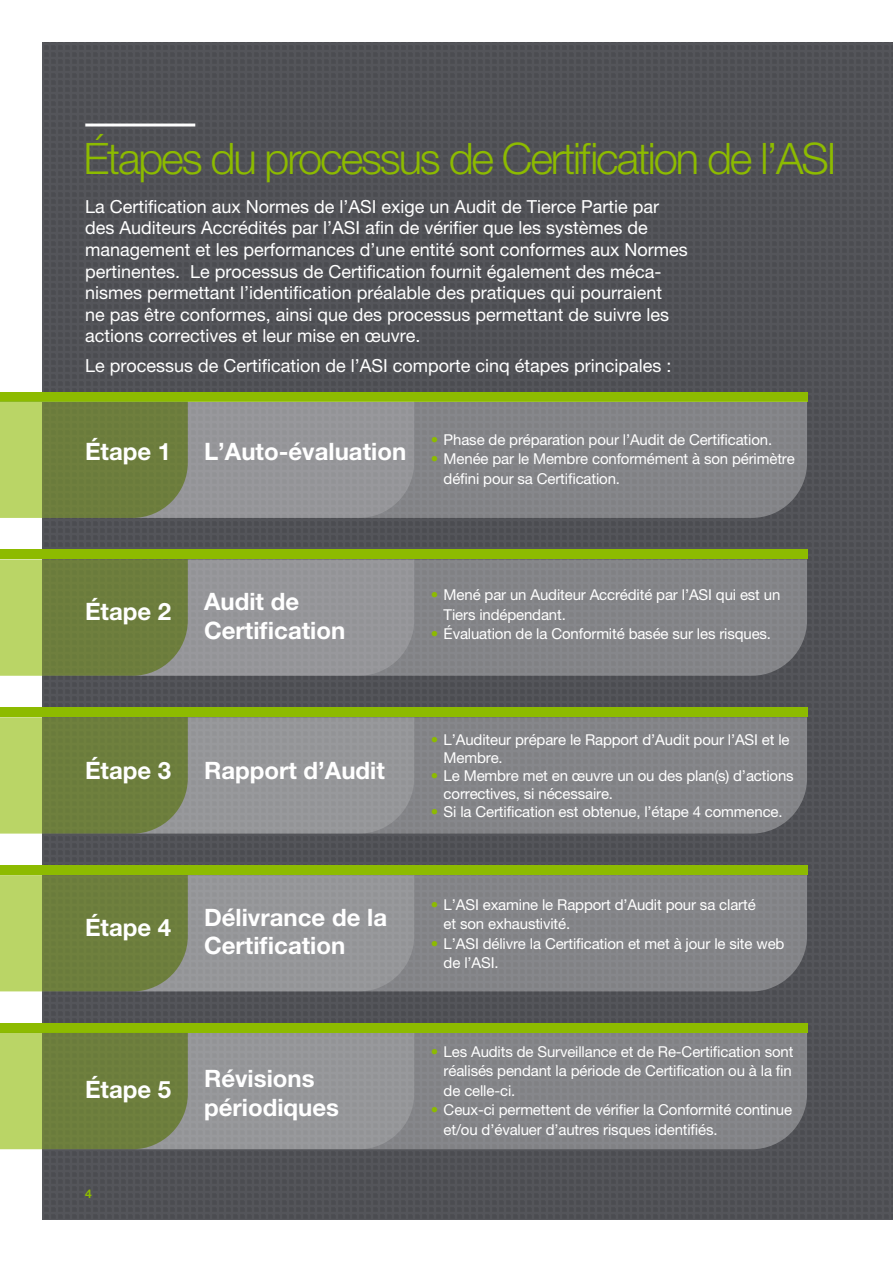
<style>
.page{position:relative;width:893px;height:1263px;background:#fff}
.page>*{position:absolute;margin:0;border:0;box-sizing:border-box;transform-origin:0 0}
.green_big_heading{font:300 43.5px "Helvetica Neue LT Pro";letter-spacing:-.05em;color:#8dbb00}
.white_55_12pt{font:700 24px/28.8px "Helvetica Neue LT Pro";color:#fff}
.white_55_12pt-2{font:18px/21.6px "Helvetica Neue LT Pro";color:#fff}
.t1{font:15px/19.5px "Helvetica Neue LT Pro";letter-spacing:-.01em;color:#fff}
.t2{font:700 12px "Helvetica Neue LT";color:#8dbb00}
.s1{color:#8dbb00}
</style>
<div class="page">
<div style="left:43px;top:43px;width:850px;height:1177px;background:#535459"></div>
<hr style="left:85px;top:124px;width:110px;height:3px;background:#fff">
<div style="left:0;top:392px;width:807px;height:10px;background:#8dbb00"></div>
<div style="left:414px;top:402px;width:393px;height:116px;background:#828386"></div>
<div style="left:188px;top:402px;width:226px;height:116px;background:#949598"></div>
<svg style="left:0;top:402px;width:188px;height:116px;background:#7f9149"></svg>
<svg style="left:188px;top:717px;width:619px;height:116px;background:#898a8d"></svg>
<div style="left:0;top:707px;width:807px;height:10px;background:#8dbb00"></div>
<svg style="left:188px;top:875px;width:619px;height:116px;background:#898a8d"></svg>
<div style="left:0;top:865px;width:807px;height:10px;background:#8dbb00"></div>
<svg style="left:188px;top:1033px;width:619px;height:116px;background:#898a8d"></svg>
<div style="left:0;top:1023px;width:807px;height:10px;background:#8dbb00"></div>
<div style="left:0;top:549px;width:807px;height:10px;background:#8dbb00"></div>
<div style="left:414px;top:559px;width:393px;height:117px;background:#86868a"></div>
<div style="left:188px;top:559px;width:226px;height:117px;background:#949598"></div>
<svg style="left:0;top:559px;width:188px;height:117px;background:#7f9149"></svg>
<svg style="left:0;top:717px;width:188px;height:116px;background:#7f9249"></svg>
<svg style="left:0;top:875px;width:188px;height:116px;background:#7f9249"></svg>
<svg style="left:0;top:1033px;width:188px;height:116px;background:#7f9248"></svg>
<p class="green_big_heading" style="left:84px;top:131px;width:754px">Étapes du processus de Certification de l’ASI</p>
<p class="white_55_12pt-2" style="left:85px;top:195px;width:604px">La Certification aux Normes de l’ASI exige un Audit de Tierce Partie par des Auditeurs Accrédités par l’ASI afin de vérifier que les systèmes de management et les performances d’une entité sont conformes aux Normes pertinentes. Le processus de Certification fournit également des méca&shy;nismes permettant l’identification préalable des pratiques qui pourraient<br>ne pas être conformes, ainsi que des processus permettant de suivre les actions correctives et leur mise en œuvre.</p>
<p class="white_55_12pt-2" style="left:85px;top:355px;width:588px">Le processus de Certification de l’ASI comporte cinq étapes principales :</p>
<p class="white_55_12pt" style="left:85px;top:436px;width:88px">Étape 1</p>
<p class="white_55_12pt" style="left:204px;top:436px;width:204px">L’Auto-évaluation</p>
<p class="t1" style="left:431px;top:429px;width:343px"><span class="s1">•</span> Phase de préparation pour l’Audit de Certification.</p>
<p class="t1" style="left:444px;top:449px;width:353px;text-indent:-13px"><span class="s1">•</span> Menée par le Membre conformément à son périmètre défini pour sa Certification.</p>
<p class="white_55_12pt" style="left:85px;top:597px;width:88px">Étape 2</p>
<p class="white_55_12pt" style="left:204px;top:586px;width:143px">Audit de<br>Certification</p>
<p class="t1" style="left:444px;top:585px;width:338px;text-indent:-13px"><span class="s1">•</span> Mené par un Auditeur Accrédité par l’ASI qui est un<br>Tiers indépendant.</p>
<p class="t1" style="left:431px;top:624px;width:342px"><span class="s1">•</span> Évaluation de la Conformité basée sur les risques.</p>
<p class="white_55_12pt" style="left:85px;top:755px;width:88px">Étape 3</p>
<p class="white_55_12pt" style="left:204px;top:755px;width:182px">Rapport d’Audit</p>
<p class="t1" style="left:444px;top:730px;width:348px;line-height:18px;text-indent:-13px"><span class="s1">•</span> L’Auditeur prépare le Rapport d’Audit pour l’ASI et le<br>Membre.</p>
<p class="t1" style="left:444px;top:766px;width:352px;line-height:18px;text-indent:-13px"><span class="s1">•</span> Le Membre met en œuvre un ou des plan(s) d’actions correctives, si nécessaire.</p>
<p class="t1" style="left:431px;top:801px;width:353px"><span class="s1">•</span> Si la Certification est obtenue, l’étape 4 commence.</p>
<p class="white_55_12pt" style="left:85px;top:912px;width:88px">Étape 4</p>
<p class="white_55_12pt" style="left:204px;top:902px;width:185px">Délivrance de la<br>Certification</p>
<p class="t1" style="left:444px;top:894px;width:314px;text-indent:-13px"><span class="s1">•</span> L’ASI examine le Rapport d’Audit pour sa clarté et son exhaustivité.</p>
<p class="t1" style="left:444px;top:933px;width:342px;text-indent:-13px"><span class="s1">•</span> L’ASI délivre la Certification et met à jour le site web de l’ASI.</p>
<p class="white_55_12pt" style="left:85px;top:1074px;width:88px">Étape 5</p>
<p class="white_55_12pt" style="left:204px;top:1064px;width:137px">Révisions périodiques</p>
<p class="t1" style="left:444px;top:1041px;width:351px;text-align:justify;text-indent:-13px"><span class="s1">•</span> Les Audits de Surveillance et de Re-Certification sont réalisés pendant la période de Certification ou à la fin de celle-ci.</p>
<p class="t1" style="left:444px;top:1100px;width:350px;text-indent:-13px"><span class="s1">•</span> Ceux-ci permettent de vérifier la Conformité continue et/ou d’évaluer d’autres risques identifiés.</p>
<p class="t2" style="left:85px;top:1186px;width:8px">4</p>
</div>
